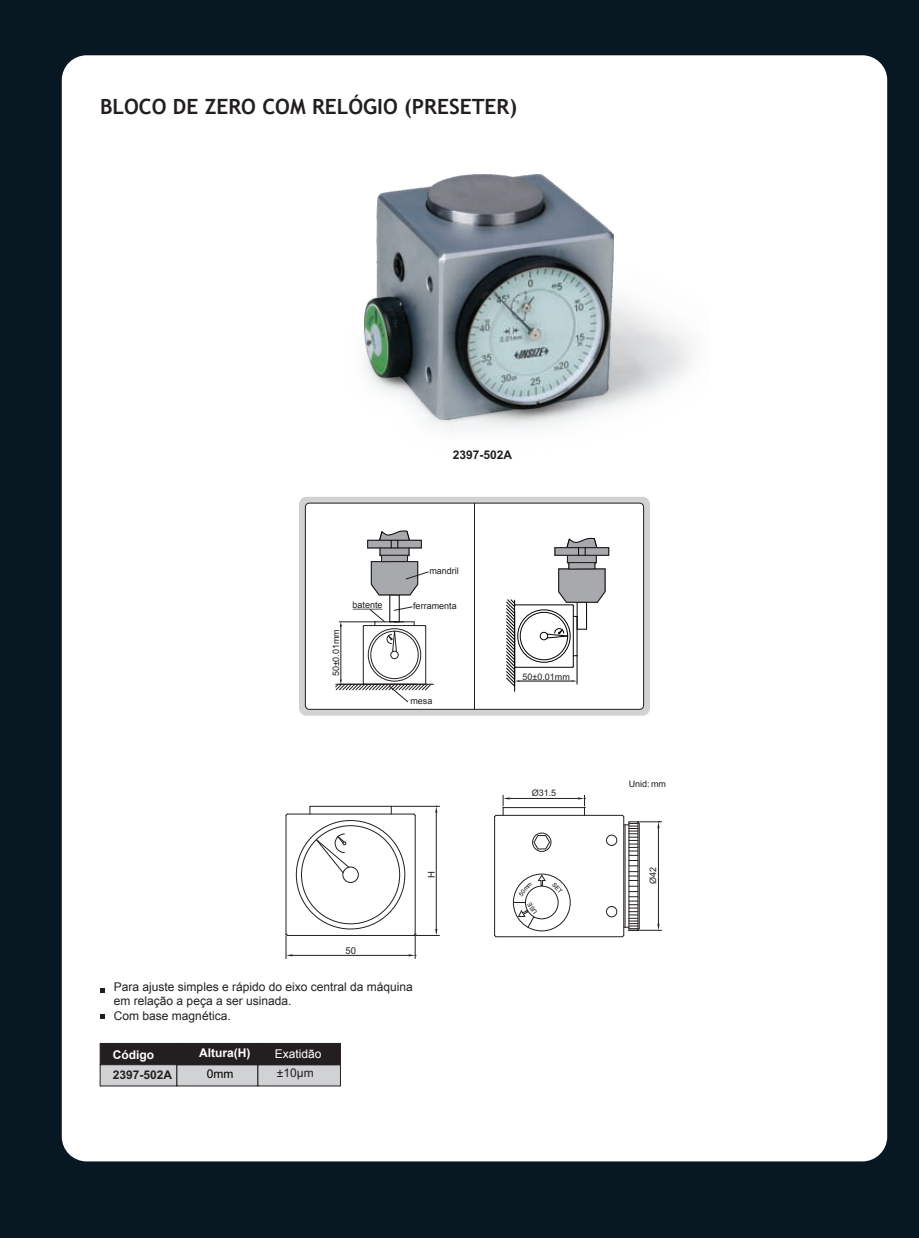
<style>
.page{position:relative;width:919px;height:1238px;background:#fff}
.page>*{position:absolute;margin:0;border:0;box-sizing:border-box;transform-origin:0 0}
.t1{font:700 21px "Trebuchet MS";color:#231f20}
.t2{font:12px/14.4px "Arial";color:#231f20}
.t3{font:700 12px "Arial";color:#231f20}
.t4{font:700 12px "Arial";color:#fff}
.t5{font:12px "Arial";color:#fff}
.t6{font:12px "Arial";color:#000}
.t7{font:9.45px "Arial";color:#231f20}
.t8{font:9px "Arial";color:#231f20}
.t9{font:6px "Arial";color:#010202}
</style>
<div class="page">
<div style="left:0;top:0;width:918px;height:1237px;background:#071822"></div>
<div style="left:62px;top:55px;width:825px;height:1106px;background:#fff;border-radius:25px"></div>
<svg style="left:100px;top:988px;width:4px;height:4px"></svg>
<div style="left:100px;top:1042px;width:77px;height:23px;background:#231f20;border:1px solid #231f20"></div>
<div style="left:100px;top:1064px;width:77px;height:22px;background:#d1d2d4;border:1px solid #231f20"></div>
<div style="left:176px;top:1064px;width:82px;height:22px;background:#d1d2d4"></div>
<div style="left:176px;top:1042px;width:82px;height:23px;background:#231f20;border:1px solid #231f20"></div>
<div style="left:257px;top:1064px;width:84px;height:22px;background:#d1d2d4"></div>
<div style="left:257px;top:1042px;width:84px;height:23px;background:#231f20;border:1px solid #231f20"></div>
<img style="left:364px;top:175px;width:249px;height:244px">
<hr style="left:286px;top:815px;width:1px;height:119px;background:#231f20">
<hr style="left:287px;top:935px;width:127px;height:1px;background:#231f20">
<hr style="left:415px;top:815px;width:1px;height:119px;background:#231f20">
<hr style="left:310px;top:806px;width:81px;height:1px;background:#231f20">
<hr style="left:287px;top:813px;width:127px;height:1px;background:#231f20">
<div style="left:342px;top:866px;width:16px;height:16px;border:1px solid #231f20;border-radius:50%"></div>
<hr style="left:292px;top:955px;width:116px;height:1px;background:#231f20">
<svg style="left:285px;top:933px;width:7px;height:25px"></svg>
<hr style="left:393px;top:806px;width:46px;height:1px;background:#231f20">
<hr style="left:436px;top:812px;width:1px;height:116px;background:#231f20">
<svg style="left:408px;top:928px;width:31px;height:30px"></svg>
<svg style="left:316px;top:833px;width:33px;height:40px"></svg>
<hr style="left:494px;top:816px;width:1px;height:119px;background:#231f20">
<hr style="left:496px;top:936px;width:126px;height:1px;background:#231f20">
<hr style="left:503px;top:807px;width:81px;height:1px;background:#231f20">
<hr style="left:496px;top:815px;width:126px;height:1px;background:#231f20">
<div style="left:513px;top:873px;width:57px;height:58px;border:1px solid #231f20;border-radius:50%"></div>
<div style="left:525px;top:885px;width:33px;height:34px;border:1px solid #231f20;border-radius:50%"></div>
<svg style="left:538px;top:874px;width:7px;height:12px"></svg>
<svg style="left:533px;top:835px;width:17px;height:14px"></svg>
<div style="left:532px;top:832px;width:19px;height:19px;border:1px solid #231f20;border-radius:50%"></div>
<div style="left:606px;top:834px;width:11px;height:11px;border:1px solid #231f20;border-radius:50%"></div>
<div style="left:606px;top:906px;width:11px;height:11px;border:1px solid #231f20;border-radius:50%"></div>
<svg style="left:621px;top:814px;width:40px;height:123px"></svg>
<hr style="left:509px;top:798px;width:69px;height:1px;background:#231f20">
<svg style="left:503px;top:795px;width:6px;height:20px"></svg>
<svg style="left:578px;top:795px;width:7px;height:20px"></svg>
<svg style="left:299px;top:497px;width:351px;height:218px;background:#c0c1c3"></svg>
<div style="left:305px;top:503px;width:338px;height:206px;background:#fff;border:1px solid #231f20;border-radius:4px"></div>
<svg style="left:474px;top:502px;width:1px;height:207px"></svg>
<hr style="left:363px;top:626px;width:1px;height:57px;background:#231f20">
<hr style="left:425px;top:626px;width:1px;height:57px;background:#231f20">
<div style="left:370px;top:631px;width:48px;height:47px;border:1px solid #231f20;border-radius:50%"></div>
<div style="left:390px;top:651px;width:8px;height:8px;border:1px solid #231f20;border-radius:50%"></div>
<hr style="left:335px;top:684px;width:98px;height:1px;background:#231f20">
<hr style="left:339px;top:621px;width:35px;height:1px;background:#231f20">
<hr style="left:340px;top:625px;width:1px;height:56px;background:#231f20">
<svg style="left:335px;top:679px;width:96px;height:23px"></svg>
<svg style="left:353px;top:530px;width:75px;height:122px"></svg>
<hr style="left:519px;top:680px;width:53px;height:1px;background:#010202">
<hr style="left:515px;top:604px;width:57px;height:1px;background:#010202">
<hr style="left:514px;top:630px;width:1px;height:61px;background:#010202">
<hr style="left:515px;top:667px;width:57px;height:1px;background:#010202">
<hr style="left:576px;top:616px;width:1px;height:39px;background:#010202">
<hr style="left:573px;top:605px;width:1px;height:61px;background:#010202">
<div style="left:520px;top:612px;width:48px;height:48px;border:1px solid #010202;border-radius:50%"></div>
<div style="left:540px;top:632px;width:8px;height:8px;border:1px solid #010202;border-radius:50%"></div>
<svg style="left:546px;top:538px;width:63px;height:100px"></svg>
<svg style="left:506px;top:599px;width:13px;height:87px"></svg>
<svg style="left:572px;top:655px;width:5px;height:29px"></svg>
<svg style="left:100px;top:1014px;width:4px;height:4px"></svg>
<svg style="left:513px;top:902px;width:24px;height:25px"></svg>
<svg style="left:552px;top:882px;width:10px;height:11px"></svg>
<h1 class="t1" style="left:100px;top:93px;width:418px">BLOCO DE ZERO COM RELÓGIO (PRESETER)</h1>
<p class="t3" style="left:452px;top:450px;width:61px">2397-502A</p>
<p class="t8" style="left:332px;top:676px;width:49px;rotate:-90deg">50±0.01mm</p>
<p class="t8" style="left:352px;top:599px;width:32px">batente</p>
<p class="t8" style="left:429px;top:565px;width:31px">mandril</p>
<p class="t8" style="left:413px;top:600px;width:45px">ferramenta</p>
<p class="t8" style="left:410px;top:695px;width:24px">mesa</p>
<p class="t7" style="left:345px;top:946px;width:12px">50</p>
<p class="t7" style="left:428px;top:878px;width:8px;rotate:-90deg">H</p>
<p class="t8" style="left:522px;top:673px;width:49px">50±0.01mm</p>
<p class="t8" style="left:531px;top:789px;width:26px">Ø31.5</p>
<p class="t9" style="left:518px;top:893px;width:18px;rotate:-50deg">50mm</p>
<p class="t2" style="left:114px;top:979px;width:300px">Para ajuste simples e rápido do eixo central da máquina em relação a peça a ser usinada.<br>Com base magnética.</p>
<p class="t4" style="left:113px;top:1046px;width:43px">Código</p>
<p class="t3" style="left:113px;top:1070px;width:61px">2397-502A</p>
<p class="t4" style="left:199px;top:1044px;width:53px">Altura(H)</p>
<p class="t5" style="left:275px;top:1045px;width:48px">Exatidão</p>
<p class="t6" style="left:207px;top:1069px;width:28px">0mm</p>
<p class="t2" style="left:277px;top:1066px;width:38px">±10μm</p>
<p class="t8" style="left:628px;top:780px;width:39px">Unid: mm</p>
<p class="t8" style="left:649px;top:884px;width:19px;rotate:-90deg">Ø42</p>
</div>
